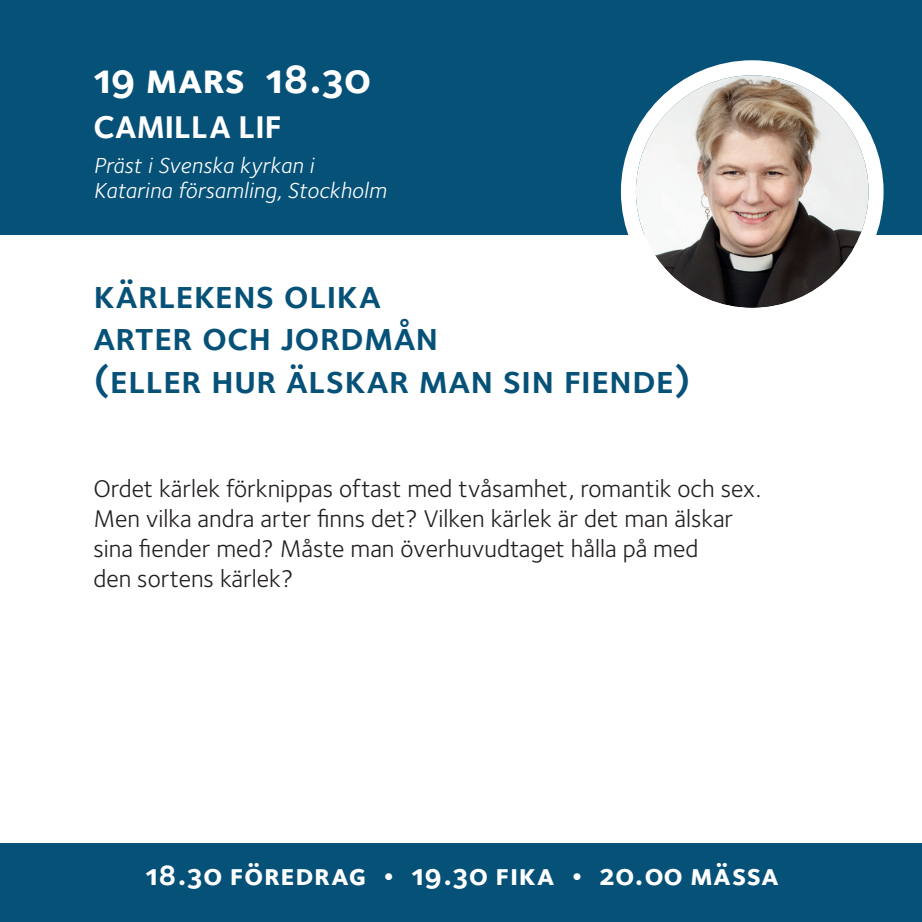
<style>
.page{position:relative;width:922px;height:922px;background:#fff}
.page>*{position:absolute;margin:0;border:0;box-sizing:border-box;transform-origin:0 0}
.t1{font:42.5px "Foundry Sterling Bold Expert";color:#fff}
.t2{font:40px/42.5px "Foundry Sterling Demi Expert";color:#065178}
.t3{font:32.5px "Foundry Sterling Bold Expert";color:#fff}
.t4{font:30px "Foundry Sterling Bold Expert";letter-spacing:.02em;color:#fff}
.t5{font:25px/30px "Foundry Sterling";color:#231f20}
.t6{font:italic 22.5px/25px "Foundry Sterling";letter-spacing:.01em;color:#fff}
</style>
<div class="page">
<div style="left:0;top:0;width:921px;height:234px;background:#065178"></div>
<div style="left:0;top:843px;width:921px;height:78px;background:#065178"></div>
<img style="left:635px;top:75px;width:233px;height:233px;border-radius:116px">
<div style="left:620px;top:60px;width:263px;height:263px;border:15px solid #fff;border-radius:50%"></div>
<h1 class="t1" style="left:93px;top:49px;width:278px">19 mars 18.30</h1>
<h3 class="t3" style="left:93px;top:104px;width:189px">CAMILLA LIF</h3>
<p class="t6" style="left:93px;top:152px;width:294px">Präst i Svenska kyrkan i<br>Katarina församling, Stockholm</p>
<h2 class="t2" style="left:93px;top:272px;width:598px">kärlekens olika<br>arter och jordmån<br>(eller hur älskar man sin fiende)</h2>
<p class="t5" style="left:93px;top:472px;width:669px">Ordet kärlek förknippas oftast med tvåsamhet, romantik och sex.<br>Men vilka andra arter finns det? Vilken kärlek är det man älskar sina fiender med? Måste man överhuvudtaget hålla på med<br>den sortens kärlek?</p>
<p class="t4" style="left:145px;top:853px;width:634px">18.30 föredrag • 19.30 fika • 20.00 mässa</p>
</div>
